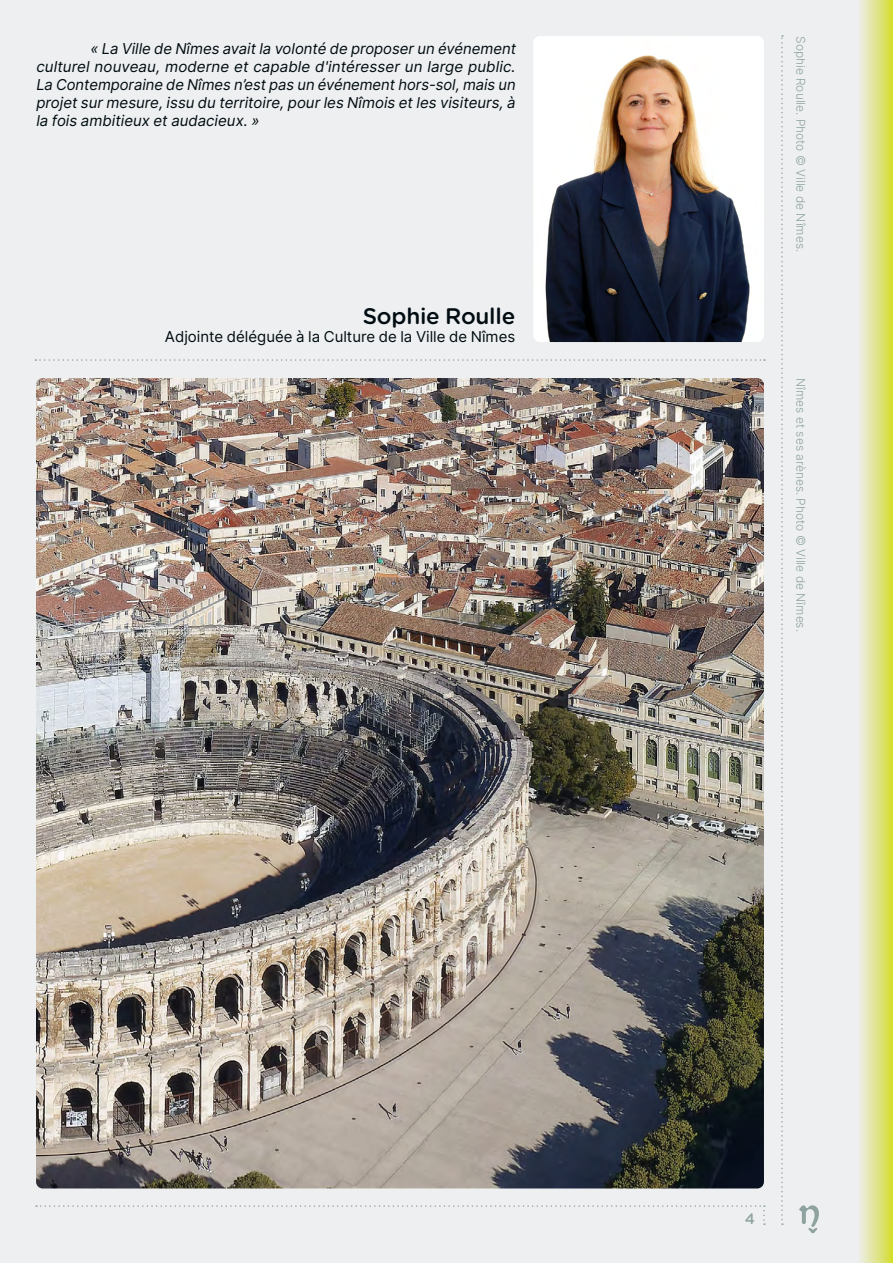
<style>
.page{position:relative;width:893px;height:1263px;background:#eeeff0}
.page>*{position:absolute;margin:0;border:0;box-sizing:border-box;transform-origin:0 0}
.t1{font:500 22.5px "Gotham Rounded";letter-spacing:-.01em;color:#000c11}
.t2{font:15px/18px "Inter";color:#000c11;text-align:justify}
.t3{font:500 15px "Gotham Rounded";color:#8ea39f}
.t4{font:300 12px "Inter";color:#8ea39f}
</style>
<div class="page">
<div style="left:857px;top:0;width:36px;height:1263px;background:linear-gradient(to right,#eeedf6,#d4de35)"></div>
<svg style="left:781px;top:35px;width:2px;height:1190px"></svg>
<svg style="left:799px;top:1205px;width:20px;height:28px"></svg>
<svg style="left:36px;top:1205px;width:729px;height:20px"></svg>
<img style="left:36px;top:378px;width:728px;height:810px">
<img style="left:533px;top:36px;width:231px;height:306px">
<svg style="left:35px;top:359px;width:730px;height:2px"></svg>
<p class="t2" style="left:36px;top:39px;width:481px;text-indent:54px">« La Ville de Nîmes avait la volonté de proposer un événement culturel nouveau, moderne et capable d'intéresser un large public.<br>La Contemporaine de Nîmes n’est pas un événement hors-sol, mais un projet sur mesure, issu du territoire, pour les Nîmois et les visiteurs, à la fois ambitieux et audacieux. »</p>
<h1 class="t1" style="left:363px;top:300px;width:154px">Sophie Roulle</h1>
<p class="t2" style="left:165px;top:327px;width:352px">Adjointe déléguée à la Culture de la Ville de Nîmes</p>
<p class="t4" style="left:809px;top:36px;width:217px;rotate:90deg">Sophie Roulle. Photo © Ville de Nîmes.</p>
<p class="t4" style="left:809px;top:378px;width:255px;rotate:90deg">Nîmes et ses arènes. Photo © Ville de Nîmes.</p>
<p class="t3" style="left:745px;top:1208px;width:12px">4</p>
</div>
